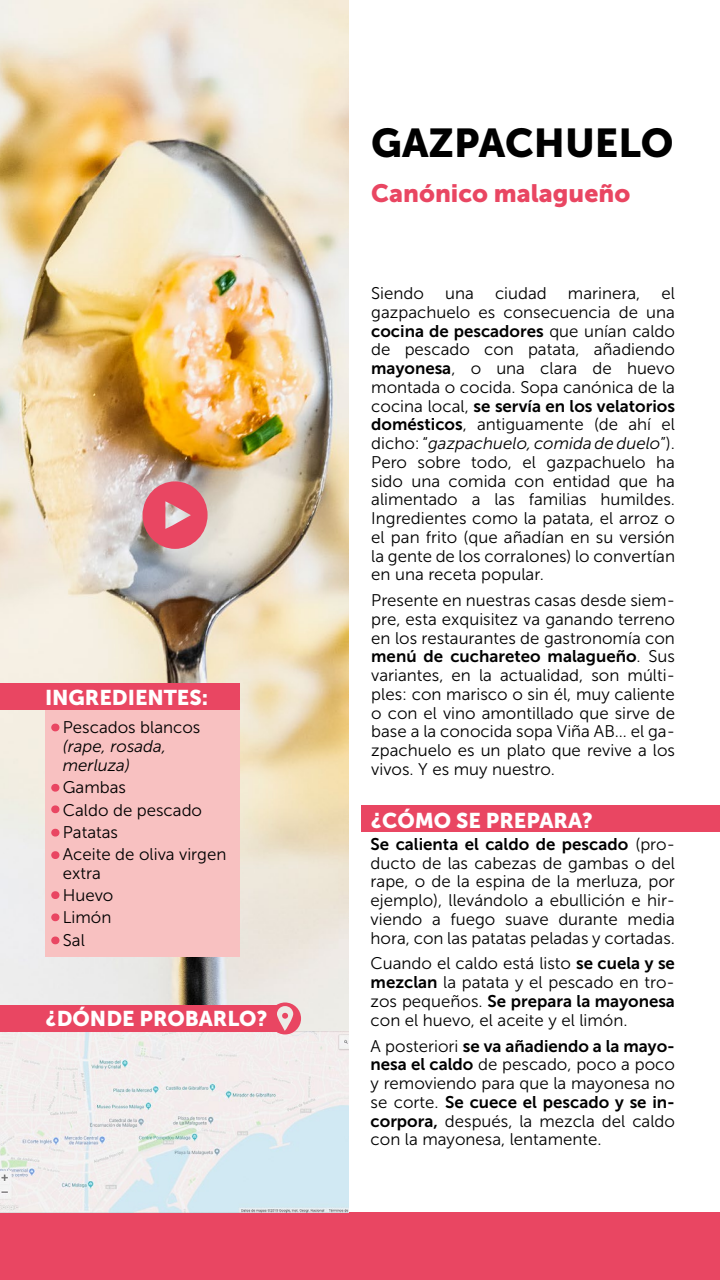
<style>
.page{position:relative;width:720px;height:1280px;background:#fff}
.page>*{position:absolute;margin:0;border:0;box-sizing:border-box;transform-origin:0 0}
.t1{font:40px "Museo Sans 900";color:#000}
.t2{font:25px "Museo Sans 900";color:#e94662}
.t3{font:21.25px "Museo Sans 900";color:#fff}
.t4{font:16.88px/18.8px "Museo Sans 300";color:#000}
.t5{font:16.88px "Museo Sans 700";color:#000}
.t6{font:italic 16.88px/18.8px "Museo Sans 300";color:#000}
.s1{font-family:"Museo Sans 300"}
.s2{font-family:"Museo Sans 700"}
.s3{font-style:italic}
</style>
<div class="page">
<div style="left:0;top:1212px;width:720px;height:68px;background:#e94662"></div>
<img style="left:0;top:0;width:349px;height:1212px">
<svg style="left:143px;top:481px;width:65px;height:68px;background:#dd6a7b"></svg>
<div style="left:45px;top:710px;width:195px;height:246px;background:#f8c1c1"></div>
<div style="left:0;top:684px;width:240px;height:26px;background:#e94662"></div>
<div style="left:362px;top:805px;width:358px;height:27px;background:#e94662"></div>
<div style="left:0;top:1005px;width:276px;height:27px;background:#e94662"></div>
<svg style="left:269px;top:1002px;width:32px;height:32px"></svg>
<div style="left:51px;top:724px;width:8px;height:7px;background:#e94662;border-radius:4px"></div>
<div style="left:51px;top:784px;width:8px;height:8px;background:#e94662;border-radius:4px"></div>
<div style="left:51px;top:805px;width:8px;height:8px;background:#e94662;border-radius:4px"></div>
<div style="left:51px;top:829px;width:8px;height:8px;background:#e94662;border-radius:4px"></div>
<div style="left:51px;top:851px;width:8px;height:8px;background:#e94662;border-radius:4px"></div>
<div style="left:51px;top:891px;width:8px;height:8px;background:#e94662;border-radius:4px"></div>
<div style="left:51px;top:913px;width:8px;height:8px;background:#e94662;border-radius:4px"></div>
<div style="left:51px;top:937px;width:8px;height:7px;background:#e94662;border-radius:4px"></div>
<p class="t3" style="left:45px;top:685px;width:165px">INGREDIENTES:</p>
<p class="t4" style="left:63px;top:718px;width:139px">Pescados blancos</p>
<p class="t6" style="left:63px;top:737px;width:105px">(rape, rosada, merluza)</p>
<p class="t4" style="left:63px;top:776px;width:165px;line-height:22.2px">Gambas<br>Caldo de pescado<br>Patatas<br>Aceite de oliva virgen</p>
<p class="t4" style="left:63px;top:862px;width:52px;line-height:22.2px">extra<br>Huevo<br>Limón<br>Sal</p>
<p class="t3" style="left:45px;top:1007px;width:224px">¿DÓNDE PROBARLO?</p>
<h1 class="t1" style="left:371px;top:120px;width:304px">GAZPACHUELO</h1>
<h2 class="t2" style="left:371px;top:179px;width:261px">Canónico malagueño</h2>
<p class="t4" style="left:371px;top:284px;width:54px">Siendo</p>
<p class="t4" style="left:445px;top:284px;width:30px">una</p>
<p class="t4" style="left:495px;top:284px;width:53px">ciudad</p>
<p class="t4" style="left:568px;top:284px;width:74px">marinera,</p>
<p class="t4" style="left:371px;top:284px;width:305px;text-align:right">el<br>gazpachuelo es consecuencia de una</p>
<p class="t5" style="left:371px;top:321px;width:305px">cocina de pescadores <span class="s1">que unían caldo</span></p>
<p class="t4" style="left:371px;top:340px;width:305px;text-align:justify">de pescado con patata, añadiendo <span class="s2">mayonesa</span>, o una clara de huevo montada o cocida. Sopa canónica de la</p>
<p class="t5" style="left:371px;top:396px;width:305px"><span class="s1">cocina local,</span> se servía en los velatorios</p>
<p class="t4" style="left:371px;top:415px;width:305px;text-align:justify"><span class="s2">domésticos</span>, antiguamente (de ahí el dicho: “<span class="s3">gazpachuelo, comida de duelo</span>”).<br>Pero sobre todo, el gazpachuelo ha sido una comida con entidad que ha alimentado a las familias humildes.<br>Ingredientes como la patata, el arroz o el pan frito (que añadían en su versión la gente de los corralones) lo convertían en una receta popular.</p>
<p class="t4" style="left:371px;top:591px;width:305px;text-align:justify">Presente en nuestras casas desde siem&shy;pre, esta exquisitez va ganando terreno en los restaurantes de gastronomía con</p>
<p class="t5" style="left:371px;top:647px;width:305px">menú de cuchareteo malagueño<span class="s1">. Sus</span></p>
<p class="t4" style="left:371px;top:666px;width:305px;text-align:justify">variantes, en la actualidad, son múlti&shy;ples: con marisco o sin él, muy caliente o con el vino amontillado que sirve de base a la conocida sopa Viña AB… el ga&shy;zpachuelo es un plato que revive a los vivos. Y es muy nuestro.</p>
<p class="t3" style="left:371px;top:808px;width:224px">¿CÓMO SE PREPARA?</p>
<p class="t5" style="left:371px;top:835px;width:306px">Se calienta el caldo de pescado <span class="s1">(pro-</span></p>
<p class="t4" style="left:371px;top:854px;width:306px;text-align:justify">ducto de las cabezas de gambas o del rape, o de la espina de la merluza, por ejemplo), llevándolo a ebullición e hir&shy;viendo a fuego suave durante media hora, con las patatas peladas y cortadas.</p>
<p class="t4" style="left:371px;top:954px;width:306px">Cuando el caldo está listo <span class="s2">se cuela y se mezclan</span> la patata y el pescado en tro-</p>
<p class="t5" style="left:371px;top:992px;width:306px"><span class="s1">zos pequeños.</span> Se prepara la mayonesa</p>
<p class="t4" style="left:371px;top:1011px;width:259px">con el huevo, el aceite y el limón.</p>
<p class="t5" style="left:371px;top:1036px;width:306px"><span class="s1">A posteriori</span> se va añadiendo a la mayo-</p>
<p class="t4" style="left:371px;top:1055px;width:306px"><span class="s2">nesa el caldo</span> de pescado, poco a poco y removiendo para que la mayonesa no</p>
<p class="t5" style="left:371px;top:1093px;width:306px"><span class="s1">se corte.</span> Se cuece el pescado y se in-</p>
<p class="t4" style="left:371px;top:1112px;width:306px"><span class="s2">corpora,</span> después, la mezcla del caldo con la mayonesa, lentamente.</p>
</div>
